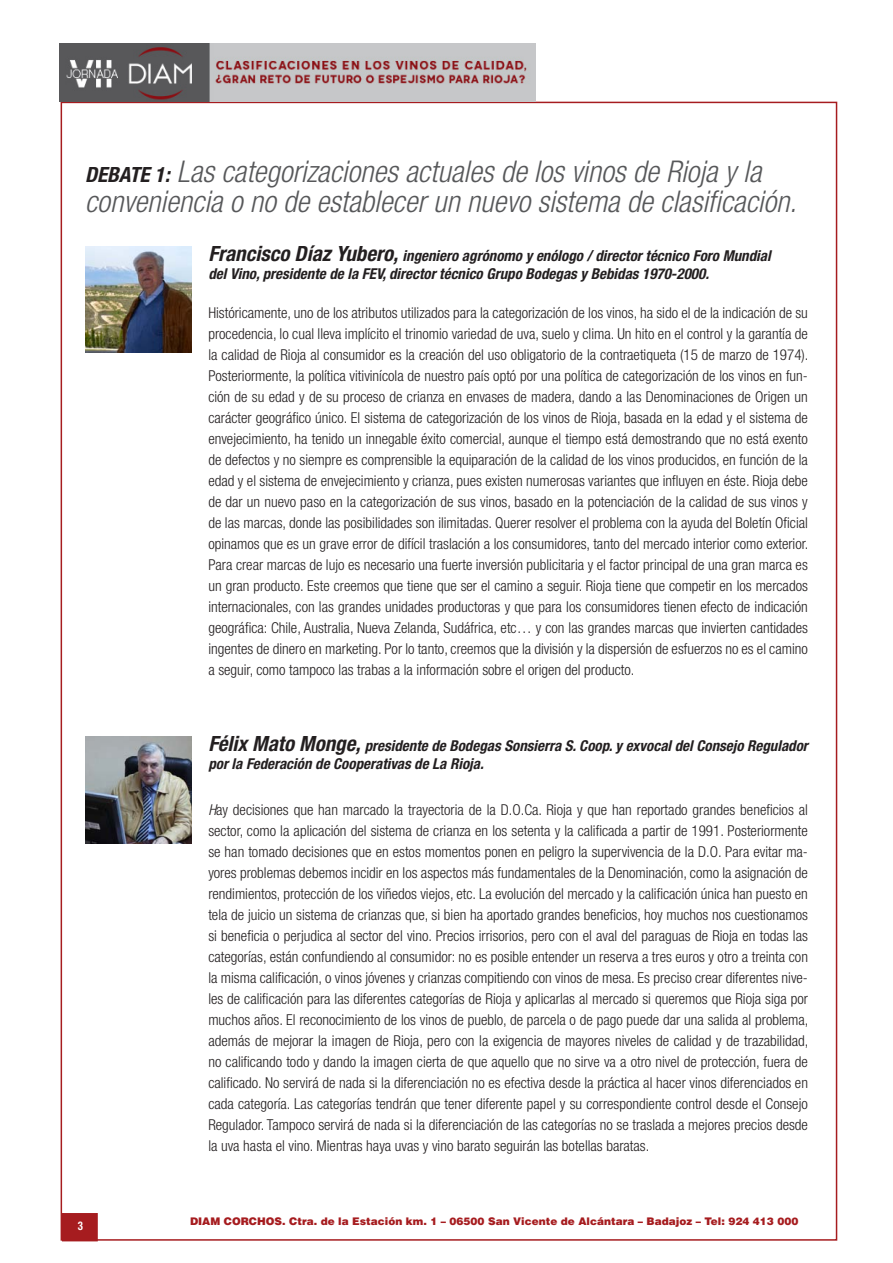
<style>
.page{position:relative;width:893px;height:1263px;background:#fff}
.page>*{position:absolute;margin:0;border:0;box-sizing:border-box;transform-origin:0 0}
.t1{font:italic 300 condensed 30px "Helvetica Neue LT Std";color:#57585a}
.Estilo_de_párrafo_2{font:300 condensed 15px/21px "Helvetica Neue LT Std";color:#231f20;text-align:justify}
.t2{font:italic 700 condensed 15px/18px "Helvetica Neue LT Std";color:#231f20}
.t3{font:900 10.5px "Helvetica";color:#a61c1f}
.s1{font-weight:700;font-size:21px;color:#231f20}
.s2{font-size:21px}
.s3{font-style:italic}
</style>
<div class="page">
<img style="left:60px;top:44px;width:476px;height:58px">
<div style="left:63px;top:1214px;width:34px;height:27px;background:#a61c1f"></div>
<div style="left:62px;top:1213px;width:36px;height:28px;border:2px solid #a61c1f"></div>
<img style="left:85px;top:246px;width:106px;height:107px">
<img style="left:85px;top:737px;width:106px;height:106px">
<p class="t1" style="left:85px;top:154px;width:678px"><span class="s1">DEBATE 1:</span> Las categorizaciones actuales de los vinos de Rioja y la</p>
<p class="t1" style="left:85px;top:184px;width:713px">conveniencia o no de establecer un nuevo sistema de clasificación.</p>
<p class="t2" style="left:208px;top:246px;width:564px"><span class="s2">Francisco Díaz Yubero,</span> ingeniero agrónomo y enólogo / director técnico Foro Mundial</p>
<p class="t2" style="left:208px;top:264px;width:502px">del Vino, presidente de la FEV, director técnico Grupo Bodegas y Bebidas 1970-2000.</p>
<p class="Estilo_de_párrafo_2" style="left:208px;top:302px;width:602px">Históricamente, uno de los atributos utilizados para la categorización de los vinos, ha sido el de la indicación de su procedencia, lo cual lleva implícito el trinomio variedad de uva, suelo y clima. Un hito en el control y la garantía de la calidad de Rioja al consumidor es la creación del uso obligatorio de la contraetiqueta (15 de marzo de 1974).<br>Posteriormente, la política vitivinícola de nuestro país optó por una política de categorización de los vinos en fun&shy;ción de su edad y de su proceso de crianza en envases de madera, dando a las Denominaciones de Origen un carácter geográfico único. El sistema de categorización de los vinos de Rioja, basada en la edad y el sistema de envejecimiento, ha tenido un innegable éxito comercial, aunque el tiempo está demostrando que no está exento de defectos y no siempre es comprensible la equiparación de la calidad de los vinos producidos, en función de la edad y el sistema de envejecimiento y crianza, pues existen numerosas variantes que influyen en éste. Rioja debe de dar un nuevo paso en la categorización de sus vinos, basado en la potenciación de la calidad de sus vinos y de las marcas, donde las posibilidades son ilimitadas. Querer resolver el problema con la ayuda del Boletín Oficial opinamos que es un grave error de difícil traslación a los consumidores, tanto del mercado interior como exterior.<br>Para crear marcas de lujo es necesario una fuerte inversión publicitaria y el factor principal de una gran marca es un gran producto. Este creemos que tiene que ser el camino a seguir. Rioja tiene que competir en los mercados internacionales, con las grandes unidades productoras y que para los consumidores tienen efecto de indicación geográfica: Chile, Australia, Nueva Zelanda, Sudáfrica, etc… y con las grandes marcas que invierten cantidades ingentes de dinero en marketing. Por lo tanto, creemos que la división y la dispersión de esfuerzos no es el camino a seguir, como tampoco las trabas a la información sobre el origen del producto.</p>
<p class="t2" style="left:208px;top:736px;width:601px"><span class="s2">Félix Mato Monge,</span> presidente de Bodegas Sonsierra S. Coop. y exvocal del Consejo Regulador por la Federación de Cooperativas de La Rioja.</p>
<p class="Estilo_de_párrafo_2" style="left:208px;top:799px;width:602px"><span class="s3">H</span>ay decisiones que han marcado la trayectoria de la D.O.Ca. Rioja y que han reportado grandes beneficios al sector, como la aplicación del sistema de crianza en los setenta y la calificada a partir de 1991. Posteriormente se han tomado decisiones que en estos momentos ponen en peligro la supervivencia de la D.O. Para evitar ma&shy;yores problemas debemos incidir en los aspectos más fundamentales de la Denominación, como la asignación de rendimientos, protección de los viñedos viejos, etc. La evolución del mercado y la calificación única han puesto en tela de juicio un sistema de crianzas que, si bien ha aportado grandes beneficios, hoy muchos nos cuestionamos si beneficia o perjudica al sector del vino. Precios irrisorios, pero con el aval del paraguas de Rioja en todas las categorías, están confundiendo al consumidor: no es posible entender un reserva a tres euros y otro a treinta con la misma calificación, o vinos jóvenes y crianzas compitiendo con vinos de mesa. Es preciso crear diferentes nive&shy;les de calificación para las diferentes categorías de Rioja y aplicarlas al mercado si queremos que Rioja siga por muchos años. El reconocimiento de los vinos de pueblo, de parcela o de pago puede dar una salida al problema, además de mejorar la imagen de Rioja, pero con la exigencia de mayores niveles de calidad y de trazabilidad, no calificando todo y dando la imagen cierta de que aquello que no sirve va a otro nivel de protección, fuera de calificado. No servirá de nada si la diferenciación no es efectiva desde la práctica al hacer vinos diferenciados en cada categoría. Las categorías tendrán que tener diferente papel y su correspondiente control desde el Consejo Regulador. Tampoco servirá de nada si la diferenciación de las categorías no se traslada a mejores precios desde la uva hasta el vino. Mientras haya uvas y vino barato seguirán las botellas baratas.</p>
<p class="t3" style="left:190px;top:1214px;width:610px">DIAM CORCHOS. Ctra. de la Estación km. 1 – 06500 San Vicente de Alcántara – Badajoz – Tel: 924 413 000</p>
</div>
